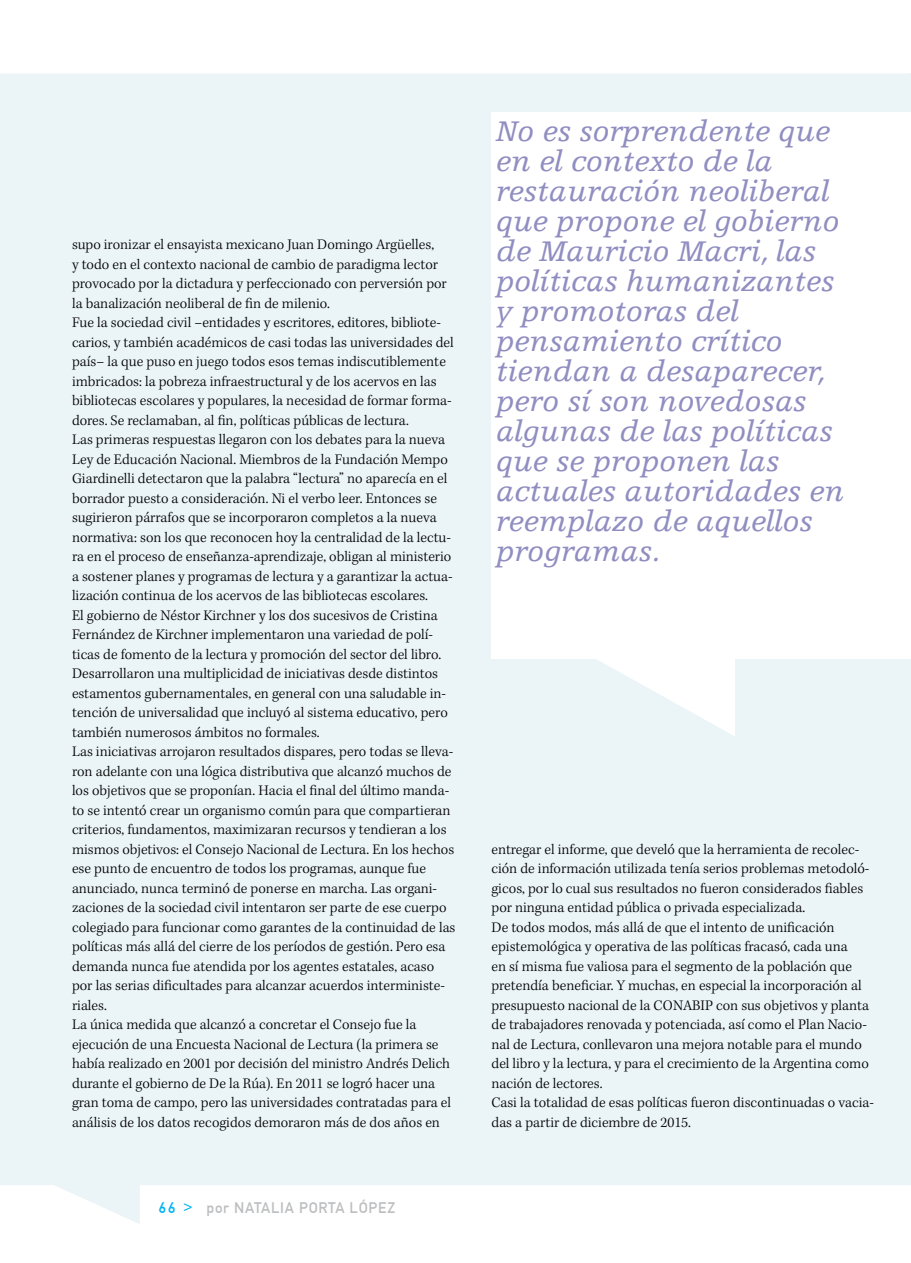
<style>
.page{position:relative;width:911px;height:1263px;background:#fff}
.page>*{position:absolute;margin:0;border:0;box-sizing:border-box;transform-origin:0 0}
.t1{font:italic 30px/30px "Egyptienne F";color:#908ec1}
.t2{font:300 15px/19.5px "Kepler Std";color:#000}
.t3{font:15px "DIN1451 Mittelschrift";letter-spacing:.05em;color:#bcbec0}
.s1{color:#00b3f0}
</style>
<div class="page">
<div style="left:0;top:73px;width:911px;height:1151px;background:#ebf4f7"></div>
<div style="left:491px;top:112px;width:420px;height:547px;background:#fff"></div>
<svg style="left:595px;top:659px;width:140px;height:78px"></svg>
<p class="t2" style="left:72px;top:235px;width:385px">supo ironizar el ensayista mexicano Juan Domingo Argüelles,<br>y todo en el contexto nacional de cambio de paradigma lector provocado por la dictadura y perfeccionado con perversión por la banalización neoliberal de fin de milenio.<br>Fue la sociedad civil –entidades y escritores, editores, bibliote&shy;carios, y también académicos de casi todas las universidades del país– la que puso en juego todos esos temas indiscutiblemente imbricados: la pobreza infraestructural y de los acervos en las bibliotecas escolares y populares, la necesidad de formar forma&shy;dores. Se reclamaban, al fin, políticas públicas de lectura.<br>Las primeras respuestas llegaron con los debates para la nueva Ley de Educación Nacional. Miembros de la Fundación Mempo Giardinelli detectaron que la palabra “lectura” no aparecía en el borrador puesto a consideración. Ni el verbo leer. Entonces se sugirieron párrafos que se incorporaron completos a la nueva normativa: son los que reconocen hoy la centralidad de la lectu&shy;ra en el proceso de enseñanza-aprendizaje, obligan al ministerio a sostener planes y programas de lectura y a garantizar la actua&shy;lización continua de los acervos de las bibliotecas escolares.<br>El gobierno de Néstor Kirchner y los dos sucesivos de Cristina Fernández de Kirchner implementaron una variedad de polí&shy;ticas de fomento de la lectura y promoción del sector del libro.<br>Desarrollaron una multiplicidad de iniciativas desde distintos estamentos gubernamentales, en general con una saludable in&shy;tención de universalidad que incluyó al sistema educativo, pero también numerosos ámbitos no formales.<br>Las iniciativas arrojaron resultados dispares, pero todas se lleva&shy;ron adelante con una lógica distributiva que alcanzó muchos de los objetivos que se proponían. Hacia el final del último manda&shy;to se intentó crear un organismo común para que compartieran criterios, fundamentos, maximizaran recursos y tendieran a los mismos objetivos: el Consejo Nacional de Lectura. En los hechos ese punto de encuentro de todos los programas, aunque fue anunciado, nunca terminó de ponerse en marcha. Las organi&shy;zaciones de la sociedad civil intentaron ser parte de ese cuerpo colegiado para funcionar como garantes de la continuidad de las políticas más allá del cierre de los períodos de gestión. Pero esa demanda nunca fue atendida por los agentes estatales, acaso por las serias dificultades para alcanzar acuerdos interministe&shy;riales.<br>La única medida que alcanzó a concretar el Consejo fue la ejecución de una Encuesta Nacional de Lectura (la primera se había realizado en 2001 por decisión del ministro Andrés Delich durante el gobierno de De la Rúa). En 2011 se logró hacer una gran toma de campo, pero las universidades contratadas para el análisis de los datos recogidos demoraron más de dos años en</p>
<p class="t3" style="left:159px;top:1199px;width:238px"><span class="s1">66 &gt;</span> POR NATALIA PORTA LÓPEZ</p>
<p class="t1" style="left:496px;top:117px;width:350px">No es sorprendente que en el contexto de la restauración neoliberal que propone el gobierno de Mauricio Macri, las políticas humanizantes y promotoras del pensamiento crítico tiendan a desaparecer, pero sí son novedosas algunas de las políticas que se proponen las actuales autoridades en reemplazo de aquellos programas.</p>
<p class="t2" style="left:491px;top:840px;width:384px">entregar el informe, que develó que la herramienta de recolec&shy;ción de información utilizada tenía serios problemas metodoló&shy;gicos, por lo cual sus resultados no fueron considerados fiables por ninguna entidad pública o privada especializada.<br>De todos modos, más allá de que el intento de unificación epistemológica y operativa de las políticas fracasó, cada una<br>en sí misma fue valiosa para el segmento de la población que pretendía beneficiar. Y muchas, en especial la incorporación al presupuesto nacional de la CONABIP con sus objetivos y planta de trabajadores renovada y potenciada, así como el Plan Nacio&shy;nal de Lectura, conllevaron una mejora notable para el mundo del libro y la lectura, y para el crecimiento de la Argentina como nación de lectores.<br>Casi la totalidad de esas políticas fueron discontinuadas o vacia&shy;das a partir de diciembre de 2015.</p>
</div>
